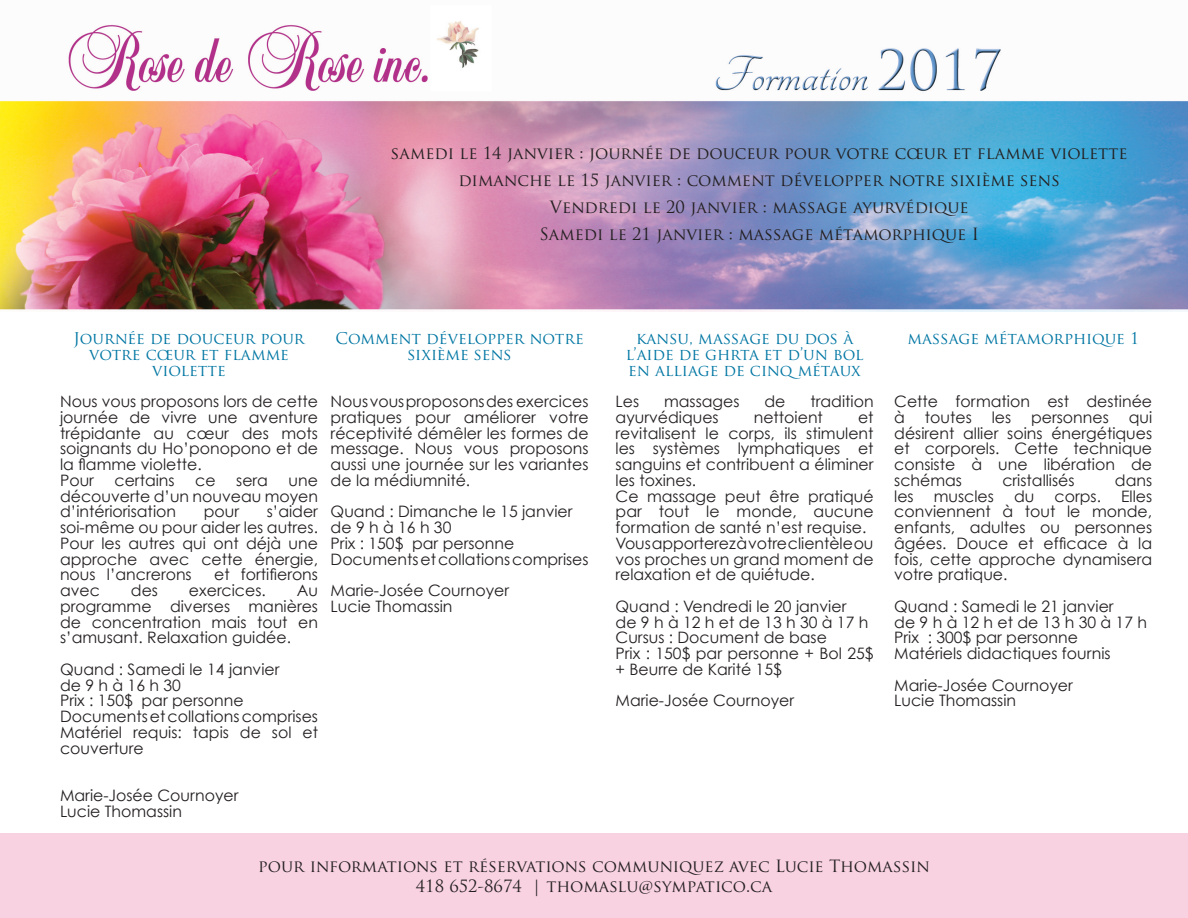
<style>
.page{position:relative;width:1188px;height:918px;background:#fff}
.page>*{position:absolute;margin:0;border:0;box-sizing:border-box;transform-origin:0 0}
.Style_de_paragraphe{font:16.5px/19.8px "Trajan Pro";color:#231f20;text-align:center}
.Style_de_paragraphe-2{font:15.75px/15.8px "Century Gothic";color:#231f20;text-align:justify}
.Style_de_paragraphe-3{font:15.75px/15.8px "Trajan Pro";color:#0076a3;text-align:center}
</style>
<div class="page">
<img style="left:0;top:21px;width:1188px;height:290px">
<div style="left:0;top:834px;width:1188px;height:84px;background:#f9d2e2"></div>
<p class="Style_de_paragraphe" style="left:391px;top:143px;width:738px">samedi le 14 janvier : journée de douceur pour votre cœur et flamme violette</p>
<p class="Style_de_paragraphe" style="left:458px;top:170px;width:603px">dimanche le 15 janvier : comment développer notre sixième sens</p>
<p class="Style_de_paragraphe" style="left:550px;top:197px;width:420px">Vendredi le 20 janvier : massage ayurvédique</p>
<p class="Style_de_paragraphe" style="left:539px;top:224px;width:441px">Samedi le 21 janvier : massage métamorphique I</p>
<p class="Style_de_paragraphe-3" style="left:74px;top:330px;width:232px">Journée de douceur pour votre cœur et flamme violette</p>
<p class="Style_de_paragraphe-2" style="left:60px;top:393px;width:260px">Nous vous proposons lors de cette journée de vivre une aventure trépidante au cœur des mots soignants du Ho’ponopono et de la flamme violette.</p>
<p class="Style_de_paragraphe-2" style="left:60px;top:472px;width:35px">Pour</p>
<p class="Style_de_paragraphe-2" style="left:115px;top:472px;width:62px">certains</p>
<p class="Style_de_paragraphe-2" style="left:195px;top:472px;width:22px">ce</p>
<p class="Style_de_paragraphe-2" style="left:236px;top:472px;width:33px">sera</p>
<p class="Style_de_paragraphe-2" style="left:60px;top:472px;width:260px;text-indent:229px">une découverte d’un nouveau moyen d’intériorisation</p>
<p class="Style_de_paragraphe-2" style="left:60px;top:503px;width:260px;text-align:right">s’aider<br>soi-même ou pour aider les autres.</p>
<p class="Style_de_paragraphe-2" style="left:60px;top:535px;width:260px">Pour les autres qui ont déjà une approche avec cette énergie, nous l’ancrerons</p>
<p class="Style_de_paragraphe-2" style="left:204px;top:503px;width:37px">pour</p>
<p class="Style_de_paragraphe-2" style="left:214px;top:566px;width:105px">et fortifierons</p>
<p class="Style_de_paragraphe-2" style="left:60px;top:582px;width:41px">avec</p>
<p class="Style_de_paragraphe-2" style="left:131px;top:582px;width:29px">des</p>
<p class="Style_de_paragraphe-2" style="left:189px;top:582px;width:78px">exercices.</p>
<p class="Style_de_paragraphe-2" style="left:60px;top:582px;width:260px;text-indent:237px">Au programme diverses manières de concentration mais tout en s’amusant. Relaxation guidée.</p>
<p class="Style_de_paragraphe-2" style="left:60px;top:661px;width:221px">Quand : Samedi le 14 janvier de 9 h à 16 h 30</p>
<p class="Style_de_paragraphe-2" style="left:60px;top:692px;width:185px">Prix : 150$ par personne</p>
<p class="Style_de_paragraphe-2" style="left:60px;top:708px;width:260px">Documents et collations comprises</p>
<p class="Style_de_paragraphe-2" style="left:60px;top:724px;width:260px">Matériel requis: tapis de sol et couverture</p>
<p class="Style_de_paragraphe-2" style="left:60px;top:787px;width:180px">Marie-Josée Cournoyer</p>
<p class="Style_de_paragraphe-2" style="left:60px;top:803px;width:123px">Lucie Thomassin</p>
<p class="Style_de_paragraphe-3" style="left:336px;top:330px;width:250px">Comment développer notre sixième sens</p>
<p class="Style_de_paragraphe-2" style="left:331px;top:393px;width:260px">Nous vous proposons des exercices pratiques pour améliorer votre réceptivité démêler les formes de message. Nous vous proposons aussi une journée sur les variantes de la médiumnité.</p>
<p class="Style_de_paragraphe-2" style="left:331px;top:503px;width:243px;text-align:left">Quand : Dimanche le 15 janvier de 9 h à 16 h 30<br>Prix : 150$ par personne</p>
<p class="Style_de_paragraphe-2" style="left:331px;top:551px;width:260px">Documents et collations comprises</p>
<p class="Style_de_paragraphe-2" style="left:331px;top:582px;width:180px">Marie-Josée Cournoyer</p>
<p class="Style_de_paragraphe-2" style="left:331px;top:598px;width:123px">Lucie Thomassin</p>
<p class="Style_de_paragraphe-3" style="left:626px;top:330px;width:239px">kansu, massage du dos à l’aide de ghrta et d’un bol en alliage de cinqmétaux</p>
<p class="Style_de_paragraphe-2" style="left:616px;top:393px;width:25px">Les</p>
<p class="Style_de_paragraphe-2" style="left:664px;top:393px;width:77px">massages</p>
<p class="Style_de_paragraphe-2" style="left:765px;top:393px;width:23px">de</p>
<p class="Style_de_paragraphe-2" style="left:810px;top:393px;width:65px">tradition</p>
<p class="Style_de_paragraphe-2" style="left:616px;top:409px;width:105px">ayurvédiques</p>
<p class="Style_de_paragraphe-2" style="left:754px;top:409px;width:71px">nettoient</p>
<p class="Style_de_paragraphe-2" style="left:616px;top:409px;width:260px;text-indent:242px">et revitalisent le corps, ils stimulent les systèmes lymphatiques et sanguins et contribuent a éliminer les toxines.</p>
<p class="Style_de_paragraphe-2" style="left:616px;top:488px;width:260px">Ce massage peut être pratiqué par tout le monde, aucune formation de santé n’est requise.</p>
<p class="Style_de_paragraphe-2" style="left:616px;top:535px;width:260px">Vous apporterez à votre clientèle ou vos proches un grand moment de relaxation et de quiétude.</p>
<p class="Style_de_paragraphe-2" style="left:616px;top:598px;width:254px">Quand : Vendredi le 20 janvier de 9 h à 12 h et de 13 h 30 à 17 h</p>
<p class="Style_de_paragraphe-2" style="left:616px;top:629px;width:213px">Cursus : Document de base</p>
<p class="Style_de_paragraphe-2" style="left:616px;top:645px;width:259px">Prix : 150$ par personne + Bol 25$ + Beurre de Karité 15$</p>
<p class="Style_de_paragraphe-2" style="left:616px;top:692px;width:180px">Marie-Josée Cournoyer</p>
<p class="Style_de_paragraphe-3" style="left:907px;top:330px;width:233px">massage métamorphique 1</p>
<p class="Style_de_paragraphe-2" style="left:894px;top:393px;width:259px">Cette formation est destinée à</p>
<p class="Style_de_paragraphe-2" style="left:894px;top:409px;width:259px;text-indent:235px">qui désirent allier soins énergétiques et corporels. Cette technique consiste à une libération de schémas</p>
<p class="Style_de_paragraphe-2" style="left:925px;top:409px;width:48px">toutes</p>
<p class="Style_de_paragraphe-2" style="left:992px;top:409px;width:21px">les</p>
<p class="Style_de_paragraphe-2" style="left:1031px;top:409px;width:79px">personnes</p>
<p class="Style_de_paragraphe-2" style="left:1002px;top:472px;width:74px">cristallisés</p>
<p class="Style_de_paragraphe-2" style="left:1115px;top:472px;width:39px">dans</p>
<p class="Style_de_paragraphe-2" style="left:894px;top:488px;width:260px;text-indent:227px">Elles conviennent à tout le monde, enfants, adultes ou personnes âgées. Douce et efficace à la fois, cette approche dynamisera votre pratique.</p>
<p class="Style_de_paragraphe-2" style="left:894px;top:598px;width:254px">Quand : Samedi le 21 janvier<br>de 9 h à 12 h et de 13 h 30 à 17 h</p>
<p class="Style_de_paragraphe-2" style="left:894px;top:629px;width:185px">Prix : 300$ par personne</p>
<p class="Style_de_paragraphe-2" style="left:894px;top:645px;width:218px">Matériels didactiques fournis</p>
<p class="Style_de_paragraphe-2" style="left:894px;top:677px;width:180px">Marie-Josée Cournoyer</p>
<p class="Style_de_paragraphe-2" style="left:894px;top:692px;width:123px">Lucie Thomassin</p>
<p class="Style_de_paragraphe-2" style="left:894px;top:488px;width:21px">les</p>
<p class="Style_de_paragraphe-2" style="left:934px;top:488px;width:62px">muscles</p>
<p class="Style_de_paragraphe-2" style="left:1014px;top:488px;width:22px">du</p>
<p class="Style_de_paragraphe-2" style="left:1055px;top:488px;width:48px">corps.</p>
<p class="Style_de_paragraphe" style="left:258px;top:856px;width:673px">pour informations et réservations communiquez avec Lucie Thomassin<br>418 652-8674 | thomaslu@sympatico.ca</p>
</div>
